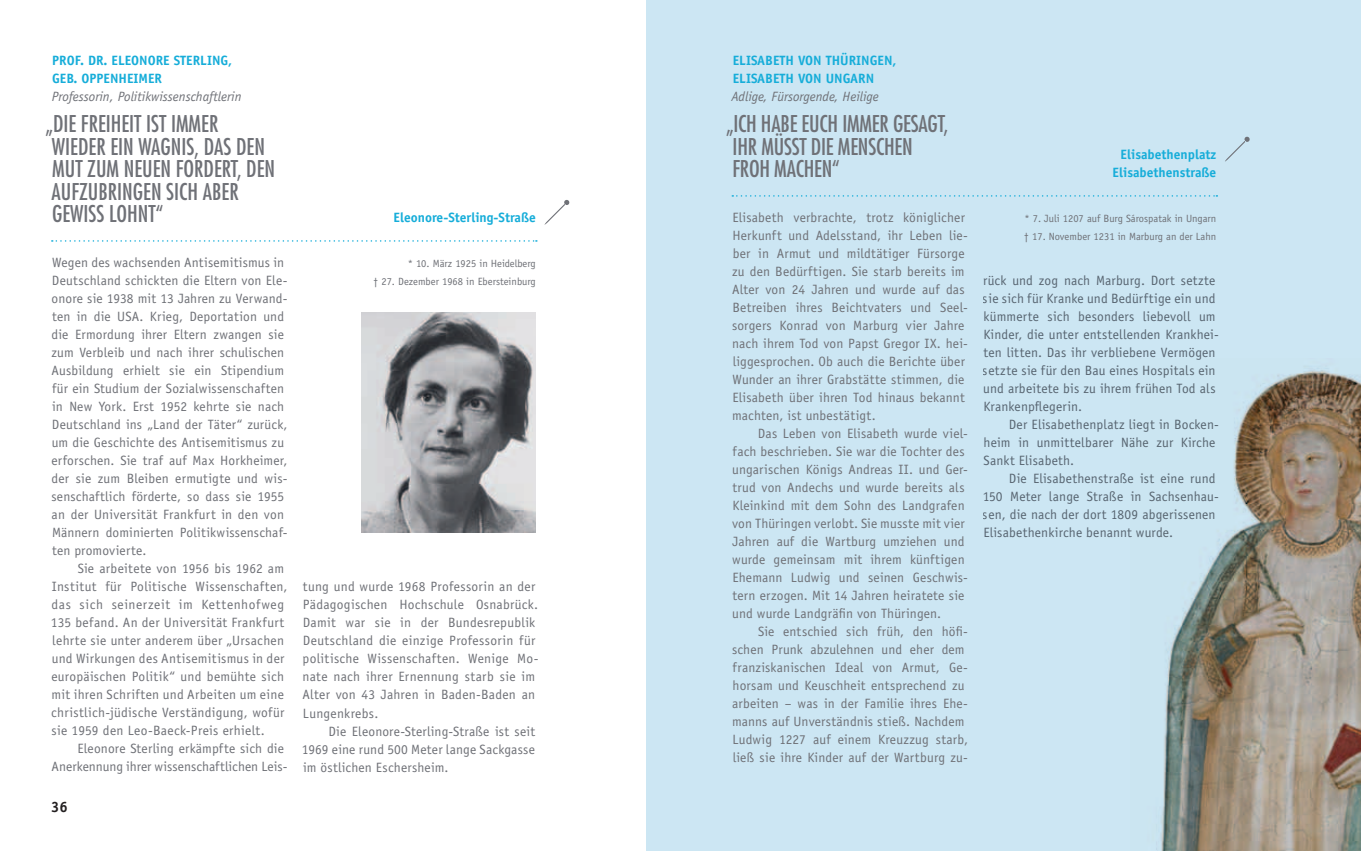
<style>
.page{position:relative;width:1361px;height:851px;background:#fff}
.page>*{position:absolute;margin:0;border:0;box-sizing:border-box;transform-origin:0 0}
.t1{font:condensed 22.5px/22.5px "Futura";color:#6f7177}
.t2{font:700 15px "Officina Sans";color:#231f20}
.t3{font:13.5px/18px "Officina Sans";letter-spacing:.01em;color:#6f7177}
.t4{font:700 13.5px/18px "Officina Sans";color:#16add9}
.t5{font:13.5px "Officina Sans";letter-spacing:.04em;color:#6f7177}
.t6{font:10.5px/18px "Officina Sans";color:#6f7177;text-align:right}
.s1{font-weight:400;font-style:italic;color:#6f7177}
</style>
<div class="page">
<svg style="left:52px;top:240px;width:485px;height:2px"></svg>
<svg style="left:544px;top:200px;width:25px;height:25px"></svg>
<img style="left:361px;top:312px;width:175px;height:221px">
<div style="left:646px;top:0;width:34px;height:850px;background:#cce6f3"></div>
<div style="left:680px;top:0;width:681px;height:850px;background:#cce6f3"></div>
<img style="left:1156px;top:366px;width:205px;height:484px">
<svg style="left:732px;top:195px;width:485px;height:2px"></svg>
<svg style="left:1225px;top:136px;width:25px;height:25px"></svg>
<p class="t4" style="left:52px;top:51px;width:191px">PROF. DR. ELEONORE STERLING,<br>GEB. OPPENHEIMER<br><span class="s1">Professorin, Politikwissenschaftlerin</span></p>
<p class="t1" style="left:45px;top:112px;width:231px">„DIE FREIHEIT IST IMMER<br>WIEDER EIN WAGNIS, DAS DEN<br>MUT ZUM NEUEN FORDERT, DEN<br>AUFZUBRINGEN SICH ABER<br>GEWISS LOHNT“</p>
<p class="t3" style="left:52px;top:253px;width:234px">Wegen des wachsenden Antisemitismus in</p>
<p class="t3" style="left:52px;top:271px;width:237px">Deutschland schickten die Eltern von Ele-</p>
<p class="t3" style="left:52px;top:289px;width:237px">onore sie 1938 mit 13 Jahren zu Verwand-</p>
<p class="t3" style="left:52px;top:307px;width:234px">ten in die USA. Krieg, Deportation und</p>
<p class="t3" style="left:52px;top:325px;width:234px">die Ermordung ihrer Eltern zwangen sie</p>
<p class="t3" style="left:52px;top:343px;width:234px">zum Verbleib und nach ihrer schulischen</p>
<p class="t3" style="left:52px;top:361px;width:234px">Ausbildung erhielt sie ein Stipendium</p>
<p class="t3" style="left:52px;top:379px;width:233px">für ein Studium der Sozialwissenschaften</p>
<p class="t3" style="left:52px;top:397px;width:233px">in New York. Erst 1952 kehrte sie nach</p>
<p class="t3" style="left:52px;top:415px;width:237px">Deutschland ins „Land der Täter“ zurück,</p>
<p class="t3" style="left:52px;top:433px;width:234px">um die Geschichte des Antisemitismus zu</p>
<p class="t3" style="left:51px;top:451px;width:238px">erforschen. Sie traf auf Max Horkheimer,</p>
<p class="t3" style="left:52px;top:469px;width:237px">der sie zum Bleiben ermutigte und wis-</p>
<p class="t3" style="left:51px;top:487px;width:234px">senschaftlich förderte, so dass sie 1955</p>
<p class="t3" style="left:52px;top:505px;width:234px">an der Universität Frankfurt in den von</p>
<p class="t3" style="left:52px;top:523px;width:237px">Männern dominierten Politikwissenschaf-</p>
<p class="t3" style="left:52px;top:541px;width:96px">ten promovierte.</p>
<p class="t3" style="left:78px;top:559px;width:208px">Sie arbeitete von 1956 bis 1962 am</p>
<p class="t3" style="left:52px;top:577px;width:237px">Institut für Politische Wissenschaften,</p>
<p class="t5" style="left:52px;top:596px;width:234px">das sich seinerzeit im Kettenhofweg</p>
<p class="t3" style="left:51px;top:613px;width:235px">135 befand. An der Universität Frankfurt</p>
<p class="t3" style="left:52px;top:631px;width:233px">lehrte sie unter anderem über „Ursachen</p>
<p class="t3" style="left:52px;top:649px;width:234px">und Wirkungen des Antisemitismus in der</p>
<p class="t3" style="left:51px;top:667px;width:234px">europäischen Politik“ und bemühte sich</p>
<p class="t3" style="left:52px;top:685px;width:234px">mit ihren Schriften und Arbeiten um eine</p>
<p class="t3" style="left:51px;top:703px;width:235px">christlich-jüdische Verständigung, wofür</p>
<p class="t3" style="left:51px;top:721px;width:215px">sie 1959 den Leo-Baeck-Preis erhielt.</p>
<p class="t3" style="left:77px;top:739px;width:208px">Eleonore Sterling erkämpfte sich die</p>
<p class="t3" style="left:52px;top:757px;width:237px">Anerkennung ihrer wissenschaftlichen Leis-</p>
<p class="t2" style="left:51px;top:797px;width:18px">36</p>
<p class="t4" style="left:394px;top:208px;width:144px">ELEONORE-STERLING-STRAßE</p>
<p class="t6" style="left:373px;top:254px;width:164px">* 10. März 1925 in Heidelberg<br>† 27. Dezember 1968 in Ebersteinburg</p>
<p class="t3" style="left:303px;top:577px;width:234px">tung und wurde 1968 Professorin an der</p>
<p class="t3" style="left:303px;top:595px;width:237px">Pädagogischen Hochschule Osnabrück.</p>
<p class="t3" style="left:303px;top:613px;width:234px">Damit war sie in der Bundesrepublik</p>
<p class="t3" style="left:303px;top:631px;width:234px">Deutschland die einzige Professorin für</p>
<p class="t3" style="left:303px;top:649px;width:237px">politische Wissenschaften. Wenige Mo-</p>
<p class="t3" style="left:302px;top:667px;width:234px">nate nach ihrer Ernennung starb sie im</p>
<p class="t3" style="left:302px;top:685px;width:234px">Alter von 43 Jahren in Baden-Baden an</p>
<p class="t3" style="left:303px;top:703px;width:77px">Lungenkrebs.</p>
<p class="t3" style="left:328px;top:721px;width:208px">Die Eleonore-Sterling-Straße ist seit</p>
<p class="t3" style="left:302px;top:739px;width:235px">1969 eine rund 500 Meter lange Sackgasse</p>
<p class="t3" style="left:303px;top:757px;width:147px">im östlichen Eschersheim.</p>
<p class="t4" style="left:731px;top:51px;width:166px">ELISABETH VON THÜRINGEN,<br>ELISABETH VON UNGARN<br><span class="s1">Adlige, Fürsorgende, Heilige</span></p>
<p class="t1" style="left:726px;top:112px;width:224px">„ICH HABE EUCH IMMER GESAGT,<br>IHR MÜSST DIE MENSCHEN<br>FROH MACHEN“</p>
<p class="t3" style="left:732px;top:208px;width:234px">Elisabeth verbrachte, trotz königlicher</p>
<p class="t3" style="left:732px;top:226px;width:237px">Herkunft und Adelsstand, ihr Leben lie-</p>
<p class="t3" style="left:733px;top:244px;width:233px">ber in Armut und mildtätiger Fürsorge</p>
<p class="t3" style="left:732px;top:262px;width:234px">zu den Bedürftigen. Sie starb bereits im</p>
<p class="t3" style="left:732px;top:280px;width:234px">Alter von 24 Jahren und wurde auf das</p>
<p class="t3" style="left:732px;top:298px;width:237px">Betreiben ihres Beichtvaters und Seel-</p>
<p class="t3" style="left:732px;top:316px;width:234px">sorgers Konrad von Marburg vier Jahre</p>
<p class="t3" style="left:732px;top:334px;width:237px">nach ihrem Tod von Papst Gregor IX. hei-</p>
<p class="t3" style="left:733px;top:352px;width:234px">liggesprochen. Ob auch die Berichte über</p>
<p class="t3" style="left:732px;top:370px;width:233px">Wunder an ihrer Grabstätte stimmen, die</p>
<p class="t3" style="left:732px;top:388px;width:234px">Elisabeth über ihren Tod hinaus bekannt</p>
<p class="t3" style="left:732px;top:406px;width:145px">machten, ist unbestätigt.</p>
<p class="t3" style="left:758px;top:424px;width:211px">Das Leben von Elisabeth wurde viel-</p>
<p class="t3" style="left:732px;top:442px;width:233px">fach beschrieben. Sie war die Tochter des</p>
<p class="t3" style="left:732px;top:460px;width:237px">ungarischen Königs Andreas II. und Ger-</p>
<p class="t3" style="left:732px;top:478px;width:234px">trud von Andechs und wurde bereits als</p>
<p class="t3" style="left:732px;top:496px;width:234px">Kleinkind mit dem Sohn des Landgrafen</p>
<p class="t3" style="left:732px;top:514px;width:234px">von Thüringen verlobt. Sie musste mit vier</p>
<p class="t3" style="left:732px;top:532px;width:234px">Jahren auf die Wartburg umziehen und</p>
<p class="t3" style="left:732px;top:550px;width:234px">wurde gemeinsam mit ihrem künftigen</p>
<p class="t3" style="left:732px;top:568px;width:237px">Ehemann Ludwig und seinen Geschwis-</p>
<p class="t3" style="left:732px;top:586px;width:233px">tern erzogen. Mit 14 Jahren heiratete sie</p>
<p class="t3" style="left:732px;top:604px;width:210px">und wurde Landgräfin von Thüringen.</p>
<p class="t3" style="left:758px;top:622px;width:211px">Sie entschied sich früh, den höfi-</p>
<p class="t3" style="left:732px;top:640px;width:234px">schen Prunk abzulehnen und eher dem</p>
<p class="t3" style="left:732px;top:658px;width:237px">franziskanischen Ideal von Armut, Ge-</p>
<p class="t3" style="left:732px;top:676px;width:233px">horsam und Keuschheit entsprechend zu</p>
<p class="t3" style="left:732px;top:694px;width:237px">arbeiten – was in der Familie ihres Ehe-</p>
<p class="t3" style="left:732px;top:712px;width:234px">manns auf Unverständnis stieß. Nachdem</p>
<p class="t3" style="left:732px;top:730px;width:237px">Ludwig 1227 auf einem Kreuzzug starb,</p>
<p class="t3" style="left:733px;top:748px;width:237px">ließ sie ihre Kinder auf der Wartburg zu-</p>
<p class="t4" style="left:1112px;top:145px;width:105px;text-align:center">ELISABETHENPLATZ<br>ELISABETHENSTRAßE</p>
<p class="t6" style="left:1024px;top:209px;width:194px;text-align:left">* 7. Juli 1207 auf Burg Sárospatak in Ungarn † 17. November 1231 in Marburg an der Lahn</p>
<p class="t3" style="left:983px;top:271px;width:237px">rück und zog nach Marburg. Dort setzte sie sich für Kranke und Bedürftige ein und kümmerte sich besonders liebevoll um Kinder, die unter entstellenden Krankhei&shy;ten litten. Das ihr verbliebene Vermögen setzte sie für den Bau eines Hospitals ein und arbeitete bis zu ihrem frühen Tod als Krankenpflegerin.</p>
<p class="t3" style="left:983px;top:415px;width:237px;text-indent:25px">Der Elisabethenplatz liegt in Bocken&shy;heim in unmittelbarer Nähe zur Kirche<br>Sankt Elisabeth.</p>
<p class="t3" style="left:982px;top:469px;width:238px;text-indent:27px">Die Elisabethenstraße ist eine rund 150 Meter lange Straße in Sachsenhau&shy;sen, die nach der dort 1809 abgerissenen Elisabethenkirche benannt wurde.</p>
</div>
